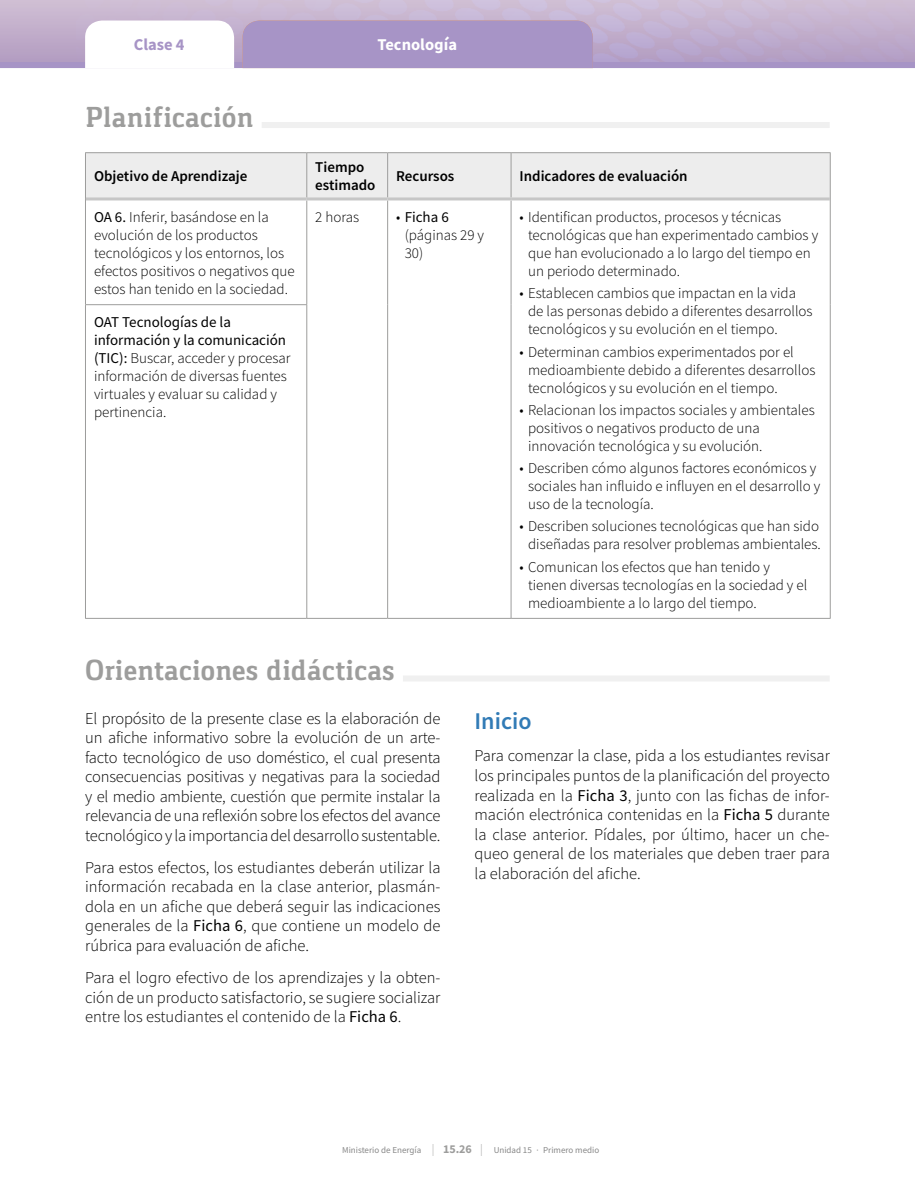
<style>
.page{position:relative;width:915px;height:1187px;background:#fff}
.page>*{position:absolute;margin:0;border:0;box-sizing:border-box;transform-origin:0 0}
.t1{font:700 30px "Gaspar";letter-spacing:.005em;color:#9d9d9c}
.t2{font:600 24px "Source Sans Pro";color:#317bb6}
.t3{font:300 16.5px/19.5px "Source Sans Pro";color:#000;text-align:justify}
.t4{font:700 16.5px "Source Sans Pro";color:#fff}
.t5{font:700 16.5px "Source Sans Pro";color:#a794c6}
.t6{font:300 15px/18px "Source Sans Pro";color:#000}
.t7{font:600 15px/18px "Source Sans Pro";color:#000}
.t8{font:9px "Source Sans Pro";color:#878787}
.s1{font-weight:400}
.s2{font-weight:300;font-size:12px;color:#9d9d9c}
.s3{font-weight:700;font-size:12px;color:#9d9d9c}
</style>
<div class="page">
<div style="left:261px;top:122px;width:568px;height:6px;background:#f0f0f0"></div>
<div style="left:403px;top:675px;width:426px;height:6px;background:#f0f0f0"></div>
<div style="left:86px;top:153px;width:743px;height:44px;background:#ededed"></div>
<hr style="left:307px;top:152px;width:80px;height:1px;background:#9d9d9c">
<hr style="left:387px;top:152px;width:124px;height:1px;background:#9d9d9c">
<hr style="left:387px;top:153px;width:1px;height:44px;background:#9d9d9c">
<hr style="left:511px;top:152px;width:319px;height:1px;background:#9d9d9c">
<hr style="left:510px;top:153px;width:1px;height:44px;background:#9d9d9c">
<hr style="left:829px;top:153px;width:1px;height:46px;background:#9d9d9c">
<hr style="left:85px;top:199px;width:1px;height:105px;background:#9d9d9c">
<hr style="left:306px;top:200px;width:1px;height:104px;background:#9d9d9c">
<hr style="left:387px;top:200px;width:1px;height:105px;background:#9d9d9c">
<hr style="left:510px;top:200px;width:1px;height:105px;background:#9d9d9c">
<hr style="left:829px;top:199px;width:1px;height:106px;background:#9d9d9c">
<hr style="left:85px;top:304px;width:222px;height:1px;background:#9d9d9c">
<hr style="left:85px;top:305px;width:1px;height:313px;background:#9d9d9c">
<hr style="left:306px;top:305px;width:1px;height:313px;background:#9d9d9c">
<hr style="left:387px;top:305px;width:1px;height:313px;background:#9d9d9c">
<hr style="left:510px;top:305px;width:1px;height:313px;background:#9d9d9c">
<hr style="left:829px;top:305px;width:1px;height:313px;background:#9d9d9c">
<hr style="left:85px;top:618px;width:222px;height:1px;background:#9d9d9c">
<hr style="left:307px;top:618px;width:80px;height:1px;background:#9d9d9c">
<hr style="left:387px;top:618px;width:124px;height:1px;background:#9d9d9c">
<hr style="left:511px;top:618px;width:319px;height:1px;background:#9d9d9c">
<hr style="left:307px;top:197px;width:80px;height:3px;background:#c6c6c6">
<hr style="left:387px;top:197px;width:124px;height:3px;background:#c6c6c6">
<hr style="left:511px;top:197px;width:318px;height:3px;background:#c6c6c6">
<hr style="left:85px;top:152px;width:222px;height:1px;background:#9d9d9c">
<hr style="left:85px;top:153px;width:1px;height:46px;background:#9d9d9c">
<hr style="left:306px;top:153px;width:1px;height:44px;background:#9d9d9c">
<hr style="left:86px;top:197px;width:221px;height:3px;background:#c6c6c6">
<svg style="left:0;top:0;width:914px;height:68px"></svg>
<div style="left:242px;top:21px;width:350px;height:47px;background:#a794c6"></div>
<svg style="left:85px;top:21px;width:149px;height:47px"></svg>
<p class="t5" style="left:134px;top:34px;width:52px">Clase 4</p>
<p class="t4" style="left:377px;top:34px;width:81px">Tecnología</p>
<h1 class="t1" style="left:85px;top:100px;width:170px">Planificación</h1>
<p class="t7" style="left:94px;top:167px;width:155px">Objetivo de Aprendizaje</p>
<p class="t7" style="left:315px;top:158px;width:62px">Tiempo estimado</p>
<p class="t7" style="left:396px;top:167px;width:60px">Recursos</p>
<p class="t7" style="left:519px;top:167px;width:169px">Indicadores de evaluación</p>
<p class="t6" style="left:94px;top:208px;width:202px"><span class="s1">OA 6.</span> Inferir, basándose en la evolución de los productos tecnológicos y los entornos, los efectos positivos o negativos que estos han tenido en la sociedad.</p>
<p class="t6" style="left:315px;top:208px;width:46px">2 horas</p>
<p class="t6" style="left:404px;top:208px;width:81px;text-indent:-9px">• <span class="s1">Ficha 6 </span>(páginas 29 y<br>30)</p>
<p class="t6" style="left:528px;top:208px;width:291px;text-indent:-9px">• Identifican productos, procesos y técnicas tecnológicas que han experimentado cambios y que han evolucionado a lo largo del tiempo en un periodo determinado.</p>
<p class="t6" style="left:528px;top:284px;width:286px;text-indent:-9px">• Establecen cambios que impactan en la vida de las personas debido a diferentes desarrollos tecnológicos y su evolución en el tiempo.</p>
<p class="t6" style="left:528px;top:342px;width:289px;text-indent:-9px">• Determinan cambios experimentados por el medioambiente debido a diferentes desarrollos tecnológicos y su evolución en el tiempo.</p>
<p class="t6" style="left:528px;top:401px;width:288px;text-indent:-9px">• Relacionan los impactos sociales y ambientales positivos o negativos producto de una innovación tecnológica y su evolución.</p>
<p class="t6" style="left:528px;top:459px;width:294px;text-indent:-9px">• Describen cómo algunos factores económicos y sociales han influido e influyen en el desarrollo y uso de la tecnología.</p>
<p class="t6" style="left:519px;top:517px;width:303px;text-align:center">• Describen soluciones tecnológicas que han sido diseñadas para resolver problemas ambientales.</p>
<p class="t6" style="left:528px;top:557px;width:280px;text-indent:-9px">• Comunican los efectos que han tenido y tienen diversas tecnologías en la sociedad y el medioambiente a lo largo del tiempo.</p>
<p class="t6" style="left:94px;top:312px;width:198px"><span class="s1">OAT Tecnologías de la información y la comunicación (TIC):</span> Buscar, acceder y procesar información de diversas fuentes virtuales y evaluar su calidad y pertinencia.</p>
<h1 class="t1" style="left:85px;top:653px;width:311px">Orientaciones didácticas</h1>
<p class="t3" style="left:85px;top:708px;width:357px">El propósito de la presente clase es la elaboración de un afiche informativo sobre la evolución de un arte&shy;facto tecnológico de uso doméstico, el cual presenta consecuencias positivas y negativas para la sociedad y el medio ambiente, cuestión que permite instalar la relevancia de una reflexión sobre los efectos del avance tecnológico y la importancia del desarrollo sustentable.</p>
<p class="t3" style="left:85px;top:857px;width:357px">Para estos efectos, los estudiantes deberán utilizar la información recabada en la clase anterior, plasmán&shy;dola en un afiche que deberá seguir las indicaciones generales de la <span class="s1">Ficha 6</span>, que contiene un modelo de rúbrica para evaluación de afiche.</p>
<p class="t3" style="left:85px;top:968px;width:357px">Para el logro efectivo de los aprendizajes y la obten&shy;ción de un producto satisfactorio, se sugiere socializar entre los estudiantes el contenido de la <span class="s1">Ficha 6</span>.</p>
<h2 class="t2" style="left:474px;top:705px;width:59px">Inicio</h2>
<p class="t3" style="left:474px;top:746px;width:357px">Para comenzar la clase, pida a los estudiantes revisar los principales puntos de la planificación del proyecto realizada en la <span class="s1">Ficha 3</span>, junto con las fichas de infor&shy;mación electrónica contenidas en la <span class="s1">Ficha 5</span> durante la clase anterior. Pídales, por último, hacer un che&shy;queo general de los materiales que deben traer para la elaboración del afiche.</p>
<p class="t8" style="left:342px;top:1144px;width:258px">Ministerio de Energía <span class="s2">|</span> <span class="s3">15.26</span> <span class="s2">|</span> Unidad 15 · Primero medio</p>
</div>
